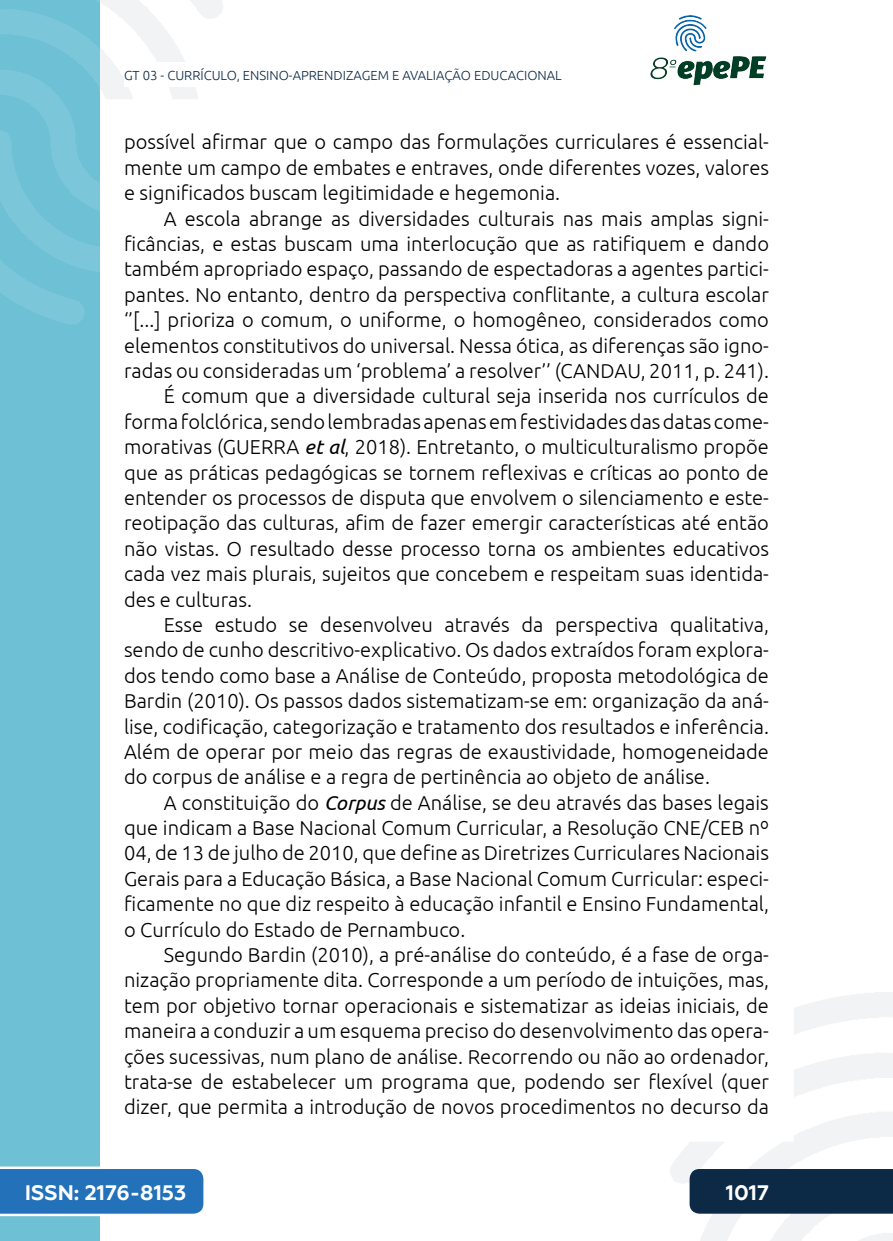
<style>
.page{position:relative;width:893px;height:1241px;background:#fff}
.page>*{position:absolute;margin:0;border:0;box-sizing:border-box;transform-origin:0 0}
.t1{font:700 21px "Geometria";color:#fff}
._5_CORPO{font:300 20.12px/25.4px "Ubuntu";color:#000;text-align:justify}
.t2{font:300 13.12px "Ubuntu";color:#0c2a46}
.s1{font-weight:400;font-style:italic}
</style>
<div class="page">
<svg style="left:670px;top:992px;width:223px;height:248px"></svg>
<svg style="left:99px;top:0;width:124px;height:324px"></svg>
<img style="left:650px;top:15px;width:117px;height:71px">
<div style="left:0;top:0;width:99px;height:1240px;background:#6ec0d5"></div>
<svg style="left:0;top:0;width:99px;height:325px"></svg>
<svg style="left:0;top:1166px;width:203px;height:49px;background:#367dbf"></svg>
<div style="left:690px;top:1168px;width:203px;height:45px;background:#0c2a46"></div>
<div style="left:124px;top:62px;width:516px;height:25px;background:#fff"></div>
<p class="t2" style="left:124px;top:67px;width:439px">GT 03 - CURRÍCULO, ENSINO-APRENDIZAGEM E AVALIAÇÃO EDUCACIONAL</p>
<p class="_5_CORPO" style="left:124px;top:129px;width:646px">possível afirmar que o campo das formulações curriculares é essencial&shy;mente um campo de embates e entraves, onde diferentes vozes, valores e significados buscam legitimidade e hegemonia.</p>
<p class="_5_CORPO" style="left:124px;top:205px;width:646px;text-indent:40px">A escola abrange as diversidades culturais nas mais amplas signi&shy;ficâncias, e estas buscam uma interlocução que as ratifiquem e dando também apropriado espaço, passando de espectadoras a agentes partici&shy;pantes. No entanto, dentro da perspectiva conflitante, a cultura escolar ‘’[...] prioriza o comum, o uniforme, o homogêneo, considerados como elementos constitutivos do universal. Nessa ótica, as diferenças são igno&shy;radas ou consideradas um ‘problema’ a resolver’’ (CANDAU, 2011, p. 241).</p>
<p class="_5_CORPO" style="left:124px;top:383px;width:646px;text-indent:40px">É comum que a diversidade cultural seja inserida nos currículos de forma folclórica, sendo lembradas apenas em festividades das datas come&shy;morativas (GUERRA <span class="s1">et al</span>, 2018). Entretanto, o multiculturalismo propõe que as práticas pedagógicas se tornem reflexivas e críticas ao ponto de entender os processos de disputa que envolvem o silenciamento e este&shy;reotipação das culturas, afim de fazer emergir características até então não vistas. O resultado desse processo torna os ambientes educativos cada vez mais plurais, sujeitos que concebem e respeitam suas identida&shy;des e culturas.</p>
<p class="_5_CORPO" style="left:124px;top:611px;width:646px;text-indent:40px">Esse estudo se desenvolveu através da perspectiva qualitativa, sendo de cunho descritivo-explicativo. Os dados extraídos foram explora&shy;dos tendo como base a Análise de Conteúdo, proposta metodológica de Bardin (2010). Os passos dados sistematizam-se em: organização da aná&shy;lise, codificação, categorização e tratamento dos resultados e inferência.<br>Além de operar por meio das regras de exaustividade, homogeneidade do corpus de análise e a regra de pertinência ao objeto de análise.</p>
<p class="_5_CORPO" style="left:124px;top:789px;width:646px;text-indent:40px">A constituição do <span class="s1">Corpus</span> de Análise, se deu através das bases legais que indicam a Base Nacional Comum Curricular, a Resolução CNE/CEB nº 04, de 13 de julho de 2010, que define as Diretrizes Curriculares Nacionais Gerais para a Educação Básica, a Base Nacional Comum Curricular: especi&shy;ficamente no que diz respeito à educação infantil e Ensino Fundamental, o Currículo do Estado de Pernambuco.</p>
<p class="_5_CORPO" style="left:124px;top:941px;width:646px;text-indent:40px">Segundo Bardin (2010), a pré-análise do conteúdo, é a fase de orga&shy;nização propriamente dita. Corresponde a um período de intuições, mas, tem por objetivo tornar operacionais e sistematizar as ideias iniciais, de maneira a conduzir a um esquema preciso do desenvolvimento das opera&shy;ções sucessivas, num plano de análise. Recorrendo ou não ao ordenador, trata-se de estabelecer um programa que, podendo ser flexível (quer dizer, que permita a introdução de novos procedimentos no decurso da</p>
<p class="t1" style="left:25px;top:1179px;width:163px">ISSN: 2176-8153</p>
<p class="t1" style="left:726px;top:1179px;width:45px">1017</p>
</div>
